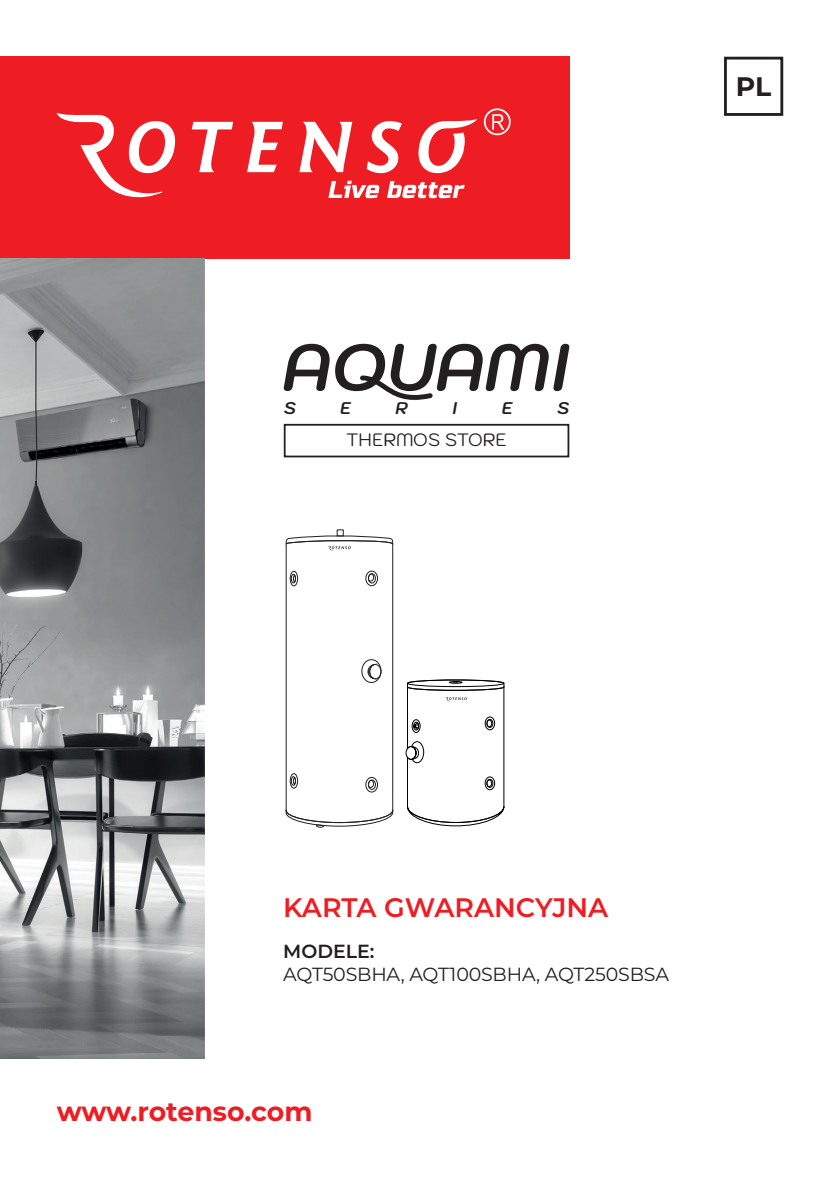
<style>
.page{position:relative;width:840px;height:1191px;background:#fff}
.page>*{position:absolute;margin:0;border:0;box-sizing:border-box;transform-origin:0 0}
.t1{font:600 26.8px "Montserrat";color:#ee1d23}
.t2{font:700 26.8px "Montserrat";letter-spacing:-.005em;color:#ee1d23}
.t3{font:700 26.8px "Montserrat";color:#231f20}
.t4{font:19px "Montserrat";letter-spacing:-.01em;color:#231f20}
.t5{font:600 19px "Montserrat";color:#231f20}
.t6{font:17.8px "Kodchasan";color:#231f20}
.t7{font:italic 700 17px "Kodchasan";color:#231f20}
</style>
<div class="page">
<div style="left:0;top:57px;width:569px;height:202px;background:#ee1d23"></div>
<img style="left:0;top:259px;width:204px;height:799px">
<svg style="left:57px;top:113px;width:419px;height:86px"></svg>
<svg style="left:483px;top:108px;width:27px;height:27px"></svg>
<div style="left:723px;top:57px;width:59px;height:59px;border:3px solid #231f20"></div>
<div style="left:283px;top:424px;width:286px;height:33px;border:2px solid #231f20"></div>
<svg style="left:283px;top:344px;width:286px;height:56px"></svg>
<svg style="left:285px;top:529px;width:108px;height:298px"></svg>
<svg style="left:405px;top:679px;width:99px;height:147px"></svg>
<p class="t7" style="left:283px;top:398px;width:14px">S</p>
<p class="t7" style="left:340px;top:398px;width:13px">E</p>
<p class="t7" style="left:395px;top:398px;width:14px">R</p>
<p class="t7" style="left:452px;top:398px;width:7px">I</p>
<p class="t7" style="left:501px;top:398px;width:13px">E</p>
<p class="t7" style="left:556px;top:398px;width:14px">S</p>
<p class="t6" style="left:346px;top:430px;width:162px">THERMOS STORE</p>
<p class="t3" style="left:735px;top:67px;width:37px">PL</p>
<p class="t1" style="left:283px;top:888px;width:326px">KARTA GWARANCYJNA</p>
<p class="t5" style="left:283px;top:938px;width:93px">MODELE:</p>
<p class="t4" style="left:283px;top:961px;width:387px">AQT50SBHA, AQT100SBHA, AQT250SBSA</p>
<p class="t2" style="left:57px;top:1092px;width:257px">www.rotenso.com</p>
</div>
